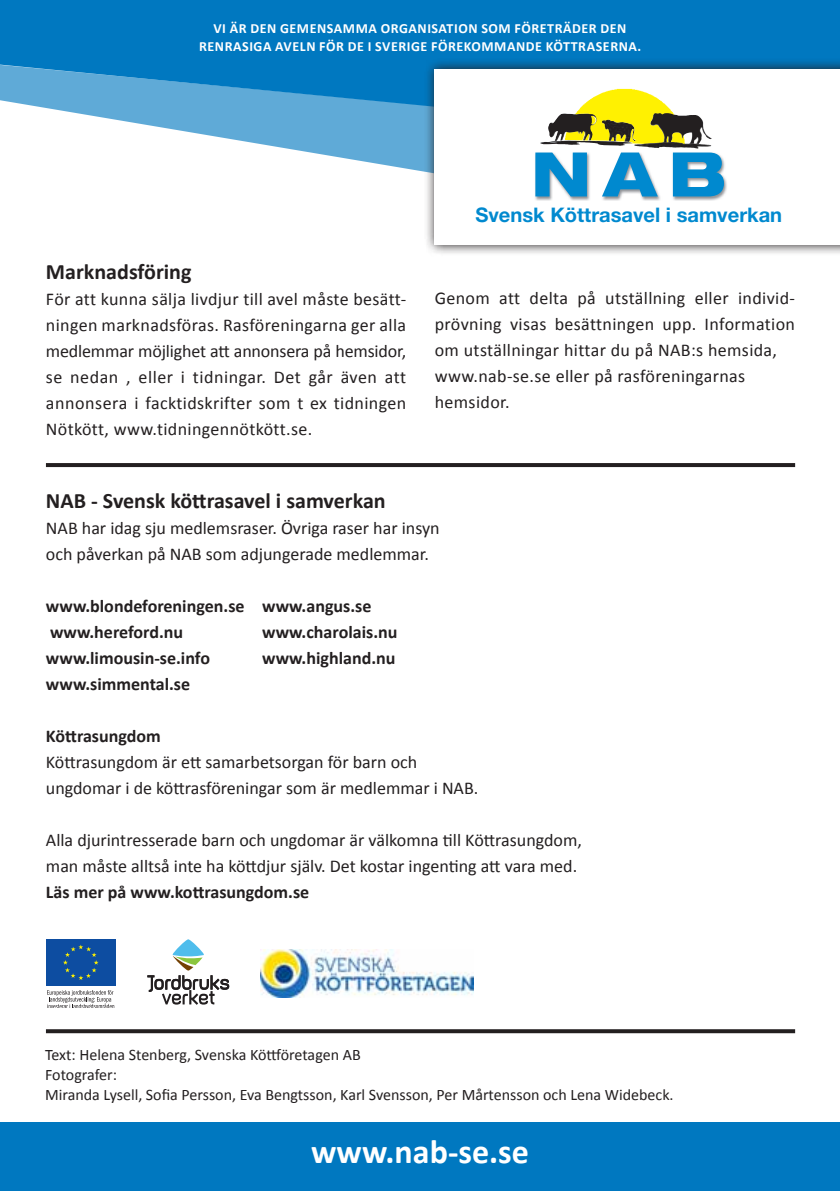
<style>
.page{position:relative;width:840px;height:1191px;background:#fff}
.page>*{position:absolute;margin:0;border:0;box-sizing:border-box;transform-origin:0 0}
.t1{font:800 expanded 61.6px "Helvetica Neue";color:#0089cf}
.t2{font:700 34px "Calibri";color:#fff}
.t3{font:700 22px "Calibri";color:#231f20}
.t4{font:700 20.2px "Helvetica Neue";color:#0089cf}
.t5{font:18px/26px "Calibri";color:#231f20}
.t6{font:18px/26px "Calibri";letter-spacing:.02em;color:#231f20}
.t7{font:700 18px/26px "Calibri";letter-spacing:.005em;color:#231f20}
.t8{font:16px/20px "Calibri";color:#231f20}
.t9{font:700 14px/18px "Calibri";letter-spacing:.04em;color:#fff;text-align:center}
</style>
<div class="page">
<div style="left:0;top:0;width:839px;height:63px;background:#0078c0"></div>
<svg style="left:0;top:63px;width:423px;height:109px;fill:#5faad7"></svg>
<div style="left:46px;top:939px;width:69px;height:46px;background:#0d4da1"></div>
<svg style="left:63px;top:945px;width:35px;height:35px"></svg>
<svg style="left:47px;top:990px;width:67px;height:17px"></svg>
<svg style="left:147px;top:939px;width:82px;height:65px"></svg>
<img style="left:261px;top:949px;width:212px;height:48px">
<svg style="left:46px;top:1029px;width:748px;height:4px;background:#2f2b2c"></svg>
<svg style="left:46px;top:463px;width:748px;height:4px;background:#262223"></svg>
<div style="left:0;top:1123px;width:839px;height:68px;background:#0078c0"></div>
<svg style="left:423px;top:58px;width:416px;height:196px;background:#6498b7"></svg>
<div style="left:434px;top:69px;width:405px;height:176px;background:#fff"></div>
<img style="left:563px;top:88px;width:121px;height:56px">
<img style="left:535px;top:153px;width:192px;height:47px">
<img style="left:550px;top:113px;width:14px;height:10px">
<svg style="left:601px;top:119px;width:7px;height:11px"></svg>
<img style="left:540px;top:133px;width:92px;height:13px">
<img style="left:634px;top:142px;width:76px;height:7px">
<p class="t9" style="left:199px;top:19px;width:443px">Vi är den gemensamma organisation som företräder den renrasiga aveln för de i Sverige förekommande köttraserna.</p>
<h1 class="t1" style="left:530px;top:135px;width:197px">NAB</h1>
<p class="t4" style="left:475px;top:202px;width:308px">Svensk Köttrasavel i samverkan</p>
<p class="t3" style="left:46px;top:258px;width:147px">Marknadsföring</p>
<p class="t5" style="left:46px;top:285px;width:362px;text-align:justify">För att kunna sälja livdjur till avel måste besätt&shy;ningen marknadsföras. Rasföreningarna ger alla medlemmar möjlighet att annonsera på hemsidor, se nedan , eller i tidningar. Det går även att annonsera i facktidskrifter som t ex tidningen Nötkött, www.tidningennötkött.se.</p>
<p class="t6" style="left:434px;top:284px;width:361px">Genom att delta på utställning eller individ&shy;prövning visas besättningen upp. Information om utställningar hittar du på NAB:s hemsida, www.nab-se.se eller på rasföreningarnas hemsidor.</p>
<p class="t3" style="left:46px;top:487px;width:14px">NAB</p>
<p class="t3" style="left:91px;top:487px;width:296px">- Svensk köttrasavel i samverkan</p>
<p class="t5" style="left:46px;top:514px;width:395px">NAB har idag sju medlemsraser. Övriga raser har insyn och påverkan på NAB som adjungerade medlemmar.</p>
<p class="t7" style="left:46px;top:592px;width:327px">www.blondeforeningen.se www.angus.se www.hereford.nu</p>
<p class="t7" style="left:262px;top:618px;width:137px">www.charolais.nu</p>
<p class="t7" style="left:46px;top:644px;width:165px">www.limousin-se.info</p>
<p class="t7" style="left:262px;top:644px;width:135px">www.highland.nu</p>
<p class="t7" style="left:46px;top:670px;width:146px">www.simmental.se</p>
<p class="t7" style="left:46px;top:722px;width:116px">Köttrasungdom</p>
<p class="t5" style="left:46px;top:748px;width:433px">Köttrasungdom är ett samarbetsorgan för barn och ungdomar i de köttrasföreningar som är medlemmar i NAB.</p>
<p class="t5" style="left:46px;top:826px;width:537px">Alla djurintresserade barn och ungdomar är välkomna till Köttrasungdom, man måste alltså inte ha köttdjur själv. Det kostar ingenting att vara med.</p>
<p class="t7" style="left:46px;top:878px;width:265px">Läs mer på www.kottrasungdom.se</p>
<p class="t8" style="left:45px;top:1044px;width:629px">Text: Helena Stenberg, Svenska Köttföretagen AB<br>Fotografer:<br>Miranda Lysell, Sofia Persson, Eva Bengtsson, Karl Svensson, Per Mårtensson och Lena Widebeck.</p>
<h2 class="t2" style="left:311px;top:1130px;width:219px">www.nab-se.se</h2>
</div>
